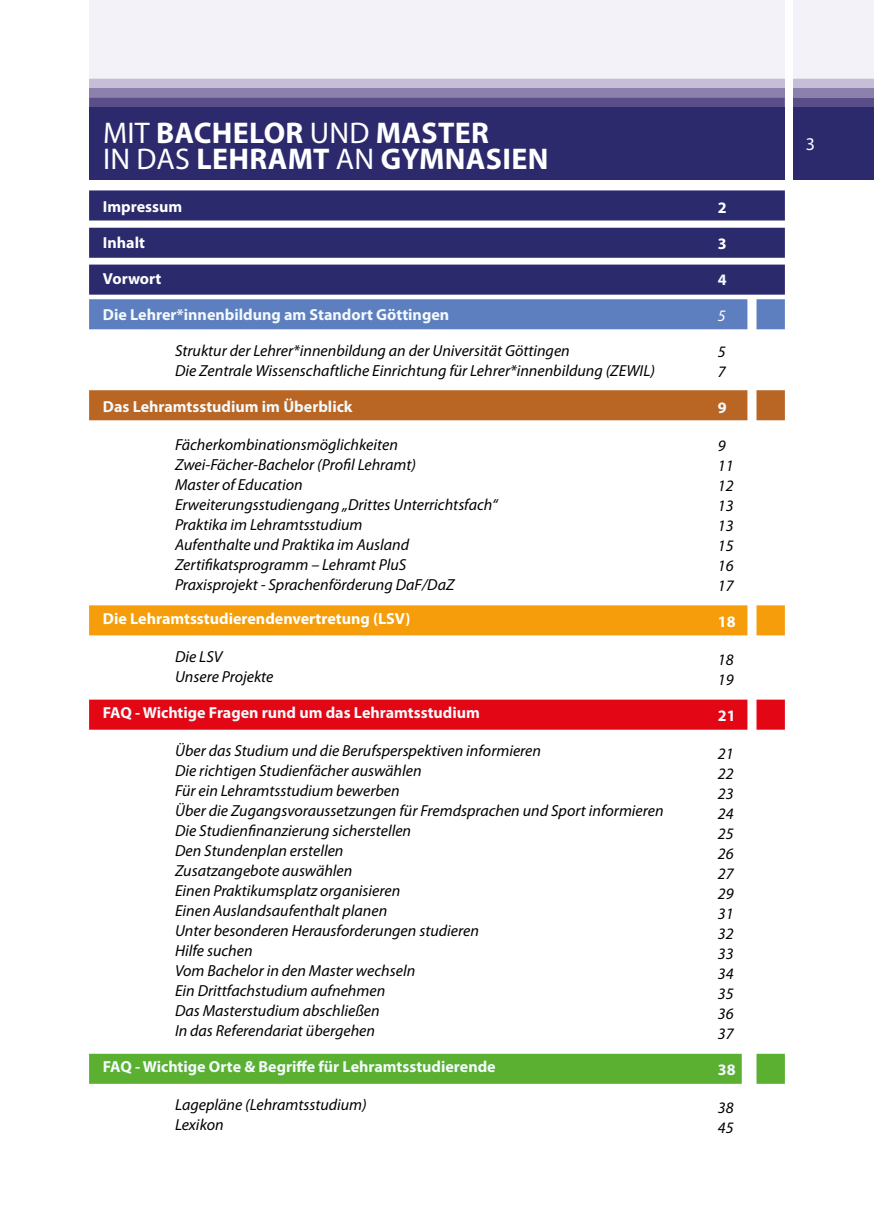
<style>
.page{position:relative;width:874px;height:1225px;background:#fff}
.page>*{position:absolute;margin:0;border:0;box-sizing:border-box;transform-origin:0 0}
.t1{font:700 30px/26px "Myriad Pro";letter-spacing:.01em;color:#fff}
.t2{font:18px "Myriad Pro";color:#fff}
.t3{font:italic 16px/20px "Myriad Pro";color:#000}
.t4{font:700 16px "Myriad Pro";color:#f3fafd}
.t5{font:700 16px "Myriad Pro";color:#fff}
.t6{font:italic 16px "Myriad Pro";color:#fff}
.s1{font-weight:400}
</style>
<div class="page">
<div style="left:89px;top:390px;width:658px;height:30px;background:#b96523"></div>
<div style="left:89px;top:108px;width:695px;height:72px;background:#2c2a6d"></div>
<div style="left:89px;top:0;width:695px;height:79px;background:#f3f2f8"></div>
<svg style="left:89px;top:79px;width:695px;height:29px;background:#8a80ac"></svg>
<div style="left:793px;top:108px;width:80px;height:72px;background:#2c2a6d"></div>
<div style="left:793px;top:0;width:80px;height:79px;background:#f3f2f8"></div>
<div style="left:793px;top:79px;width:80px;height:9px;background:#c4bed7"></div>
<div style="left:793px;top:88px;width:80px;height:10px;background:#8c81ad"></div>
<div style="left:793px;top:98px;width:80px;height:10px;background:#5a4e89"></div>
<div style="left:89px;top:699px;width:658px;height:30px;background:#e30614"></div>
<div style="left:89px;top:605px;width:658px;height:30px;background:#f59d0b"></div>
<div style="left:89px;top:228px;width:695px;height:30px;background:#2b2a6c"></div>
<div style="left:89px;top:190px;width:695px;height:30px;background:#2b2a6c"></div>
<div style="left:89px;top:1053px;width:652px;height:30px;background:#5bb031"></div>
<svg style="left:756px;top:605px;width:28px;height:30px"></svg>
<svg style="left:756px;top:390px;width:28px;height:30px"></svg>
<svg style="left:89px;top:264px;width:695px;height:65px;background:#54629e"></svg>
<svg style="left:756px;top:699px;width:28px;height:30px"></svg>
<svg style="left:756px;top:1053px;width:28px;height:30px"></svg>
<h1 class="t1" style="left:103px;top:119px;width:446px"><span class="s1">MIT</span> BACHELOR <span class="s1">UND</span> MASTER<br><span class="s1">IN DAS</span> LEHRAMT <span class="s1">AN</span> GYMNASIEN</h1>
<p class="t5" style="left:103px;top:196px;width:81px">Impressum</p>
<p class="t5" style="left:103px;top:232px;width:44px">Inhalt</p>
<p class="t5" style="left:103px;top:268px;width:60px">Vorwort</p>
<p class="t4" style="left:103px;top:304px;width:347px">Die Lehrer*innenbildung am Standort Göttingen</p>
<p class="t3" style="left:175px;top:340px;width:481px">Struktur der Lehrer*innenbildung an der Universität Göttingen<br>Die Zentrale Wissenschaftliche Einrichtung für Lehrer*innenbildung (ZEWIL)</p>
<p class="t4" style="left:103px;top:396px;width:251px">Das Lehramtsstudium im Überblick</p>
<p class="t3" style="left:175px;top:434px;width:324px">Fächerkombinationsmöglichkeiten<br>Zwei- Fächer- Bachelor (Profil Lehramt)<br>Master of Education<br>Erweiterungsstudiengang „Drittes Unterrichtsfach“ Praktika im Lehramtsstudium<br>Aufenthalte und Praktika im Ausland Zertifikatsprogramm – Lehramt PluS<br>Praxisprojekt - Sprachenförderung DaF/DaZ</p>
<p class="t5" style="left:103px;top:608px;width:309px">Die Lehramtsstudierendenvertretung (LSV)</p>
<p class="t3" style="left:175px;top:646px;width:100px">Die LSV<br>Unsere Projekte</p>
<p class="t4" style="left:103px;top:702px;width:378px">FAQ - Wichtige Fragen rund um das Lehramtsstudium</p>
<p class="t3" style="left:175px;top:740px;width:490px">Über das Studium und die Berufsperspektiven informieren<br>Die richtigen Studienfächer auswählen<br>Für ein Lehramtsstudium bewerben<br>Über die Zugangsvoraussetzungen für Fremdsprachen und Sport informieren Die Studienfinanzierung sicherstellen<br>Den Stundenplan erstellen<br>Zusatzangebote auswählen<br>Einen Praktikumsplatz organisieren<br>Einen Auslandsaufenthalt planen<br>Unter besonderen Herausforderungen studieren<br>Hilfe suchen<br>Vom Bachelor in den Master wechseln<br>Ein Drittfachstudium aufnehmen<br>Das Masterstudium abschließen<br>In das Referendariat übergehen</p>
<p class="t4" style="left:103px;top:1056px;width:394px">FAQ - Wichtige Orte &amp; Begriffe für Lehramtsstudierende</p>
<p class="t3" style="left:175px;top:1094px;width:193px">Lagepläne (Lehramtsstudium)<br>Lexikon</p>
<p class="t5" style="left:717px;top:197px;width:10px">2</p>
<p class="t5" style="left:717px;top:233px;width:10px">3</p>
<p class="t4" style="left:717px;top:269px;width:10px">4</p>
<p class="t6" style="left:717px;top:305px;width:9px">5</p>
<p class="t3" style="left:717px;top:341px;width:9px">5<br>7</p>
<p class="t4" style="left:717px;top:397px;width:10px">9</p>
<p class="t3" style="left:717px;top:435px;width:17px">9<br>11<br>12<br>13<br>13<br>15<br>16<br>17</p>
<p class="t5" style="left:717px;top:611px;width:19px">18</p>
<p class="t3" style="left:717px;top:649px;width:17px">18<br>19</p>
<p class="t4" style="left:717px;top:705px;width:19px">21</p>
<p class="t3" style="left:717px;top:743px;width:17px;text-align:justify">21<br>22<br>23<br>24<br>25<br>26<br>27<br>29<br>31<br>32<br>33<br>34<br>35<br>36<br>37</p>
<p class="t4" style="left:717px;top:1059px;width:19px">38</p>
<p class="t3" style="left:717px;top:1097px;width:17px">38<br>45</p>
<p class="t2" style="left:805px;top:132px;width:11px">3</p>
</div>
